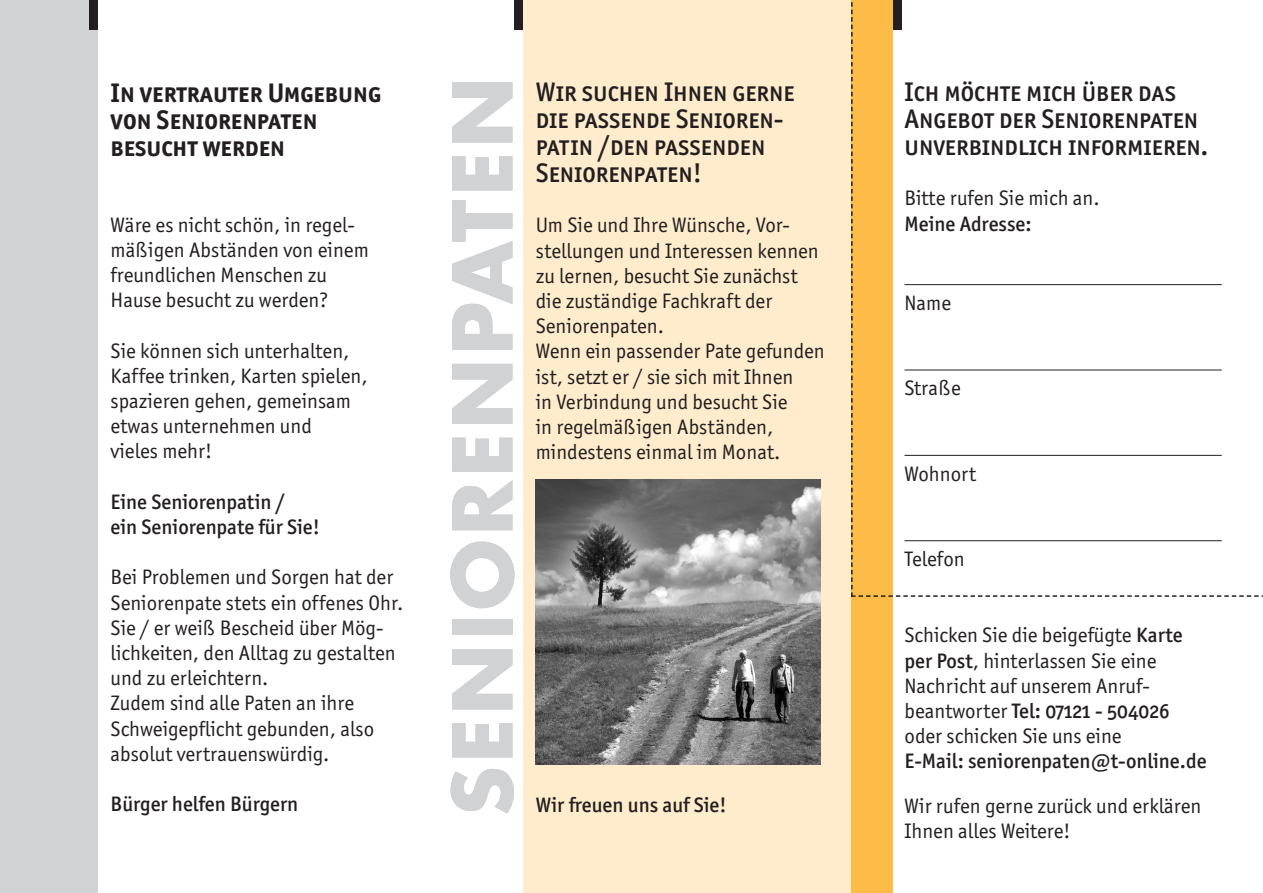
<style>
.page{position:relative;width:1263px;height:893px;background:#fff}
.page>*{position:absolute;margin:0;border:0;box-sizing:border-box;transform-origin:0 0}
.t1{font:700 79.95px "Futura Std";letter-spacing:.05em;color:#d1d2d4}
.cop_2{font:27px/27px "Officina Sans ITC Medium SC";color:#231f20}
.cop_2-2{font:27px "Officina Sans ITC Bold SC";color:#231f20}
.cop_2-3{font:21px/25.2px "Officina Sans ITC Book OS";color:#231f20}
.cop_2-4{font:21px "Officina Sans ITC Medium OS";color:#231f20}
.s1{font-family:"Officina Sans ITC Medium OS"}
</style>
<div class="page">
<div style="left:0;top:0;width:98px;height:893px;background:#d1d2d4"></div>
<div style="left:850px;top:0;width:43px;height:893px;background:#fdbb48"></div>
<div style="left:523px;top:0;width:327px;height:893px;background:#feeccc"></div>
<div style="left:89px;top:0;width:9px;height:30px;background:#231f20"></div>
<div style="left:514px;top:0;width:9px;height:30px;background:#231f20"></div>
<img style="left:536px;top:479px;width:285px;height:286px">
<svg style="left:851px;top:0;width:412px;height:597px"></svg>
<hr style="left:904px;top:284px;width:318px;height:1px;background:#231f20">
<hr style="left:904px;top:370px;width:318px;height:1px;background:#231f20">
<hr style="left:904px;top:455px;width:318px;height:1px;background:#231f20">
<hr style="left:904px;top:540px;width:318px;height:1px;background:#231f20">
<div style="left:893px;top:0;width:8px;height:30px;background:#231f20"></div>
<p class="cop_2-2" style="left:111px;top:76px;width:272px">In vertrauter Umgebung</p>
<p class="cop_2-2" style="left:111px;top:103px;width:208px">von Seniorenpaten</p>
<p class="cop_2-2" style="left:111px;top:130px;width:176px">besucht werden</p>
<p class="cop_2-3" style="left:111px;top:212px;width:260px">Wäre es nicht schön, in regel&shy;mäßigen Abständen von einem freundlichen Menschen zu</p>
<p class="cop_2-3" style="left:111px;top:287px;width:219px">Hause besucht zu werden?</p>
<p class="cop_2-3" style="left:111px;top:338px;width:259px">Sie können sich unterhalten,<br>Kaffee trinken, Karten spielen,</p>
<p class="cop_2-3" style="left:111px;top:388px;width:242px">spazieren gehen, gemeinsam etwas unternehmen und vieles mehr!</p>
<p class="cop_2-4" style="left:111px;top:489px;width:176px">Eine Seniorenpatin /</p>
<p class="cop_2-4" style="left:111px;top:515px;width:211px">ein Seniorenpate für Sie!</p>
<p class="cop_2-3" style="left:111px;top:565px;width:294px">Bei Problemen und Sorgen hat der<br>Seniorenpate stets ein offenes Ohr.<br>Sie / er weiß Bescheid über Mög&shy;lichkeiten, den Alltag zu gestalten und zu erleichtern.</p>
<p class="cop_2-3" style="left:111px;top:691px;width:265px">Zudem sind alle Paten an ihre<br>Schweigepflicht gebunden, also</p>
<p class="cop_2-3" style="left:111px;top:741px;width:220px">absolut vertrauenswürdig.</p>
<p class="cop_2-4" style="left:111px;top:792px;width:189px">Bürger helfen Bürgern</p>
<p class="t1" style="left:429px;top:816px;width:740px;rotate:-90deg">SENIORENPATEN</p>
<p class="cop_2" style="left:536px;top:78px;width:260px">Wir suchen Ihnen gerne die passende Senioren&shy;patin /den passenden<br>Seniorenpaten!</p>
<p class="cop_2-3" style="left:536px;top:213px;width:285px">Um Sie und Ihre Wünsche, Vor&shy;stellungen und Interessen kennen zu lernen, besucht Sie zunächst die zuständige Fachkraft der<br>Seniorenpaten.</p>
<p class="cop_2-3" style="left:536px;top:339px;width:290px">Wenn ein passender Pate gefunden ist, setzt er / sie sich mit Ihnen<br>in Verbindung und besucht Sie<br>in regelmäßigen Abständen, mindestens einmal im Monat.</p>
<p class="cop_2-4" style="left:536px;top:793px;width:192px">Wir freuen uns auf Sie!</p>
<p class="cop_2" style="left:904px;top:78px;width:305px">Ich möchte mich über das<br>Angebot der Seniorenpaten unverbindlich informieren.</p>
<p class="cop_2-3" style="left:904px;top:186px;width:197px">Bitte rufen Sie mich an.</p>
<p class="cop_2-4" style="left:904px;top:211px;width:129px">Meine Adresse:</p>
<p class="cop_2-3" style="left:904px;top:290px;width:48px">Name</p>
<p class="cop_2-3" style="left:904px;top:375px;width:58px">Straße</p>
<p class="cop_2-3" style="left:904px;top:461px;width:73px">Wohnort</p>
<p class="cop_2-3" style="left:904px;top:546px;width:62px">Telefon</p>
<p class="cop_2-3" style="left:904px;top:622px;width:304px">Schicken Sie die beigefügte <span class="s1">Karte per Post</span>, hinterlassen Sie eine<br>Nachricht auf unserem Anruf&shy;beantworter <span class="s1">Tel: 07121 - 504026 </span>oder schicken Sie uns eine<br><span class="s1">E-Mail: seniorenpaten@t-online.de</span></p>
<p class="cop_2-3" style="left:904px;top:793px;width:298px">Wir rufen gerne zurück und erklären<br>Ihnen alles Weitere!</p>
</div>
